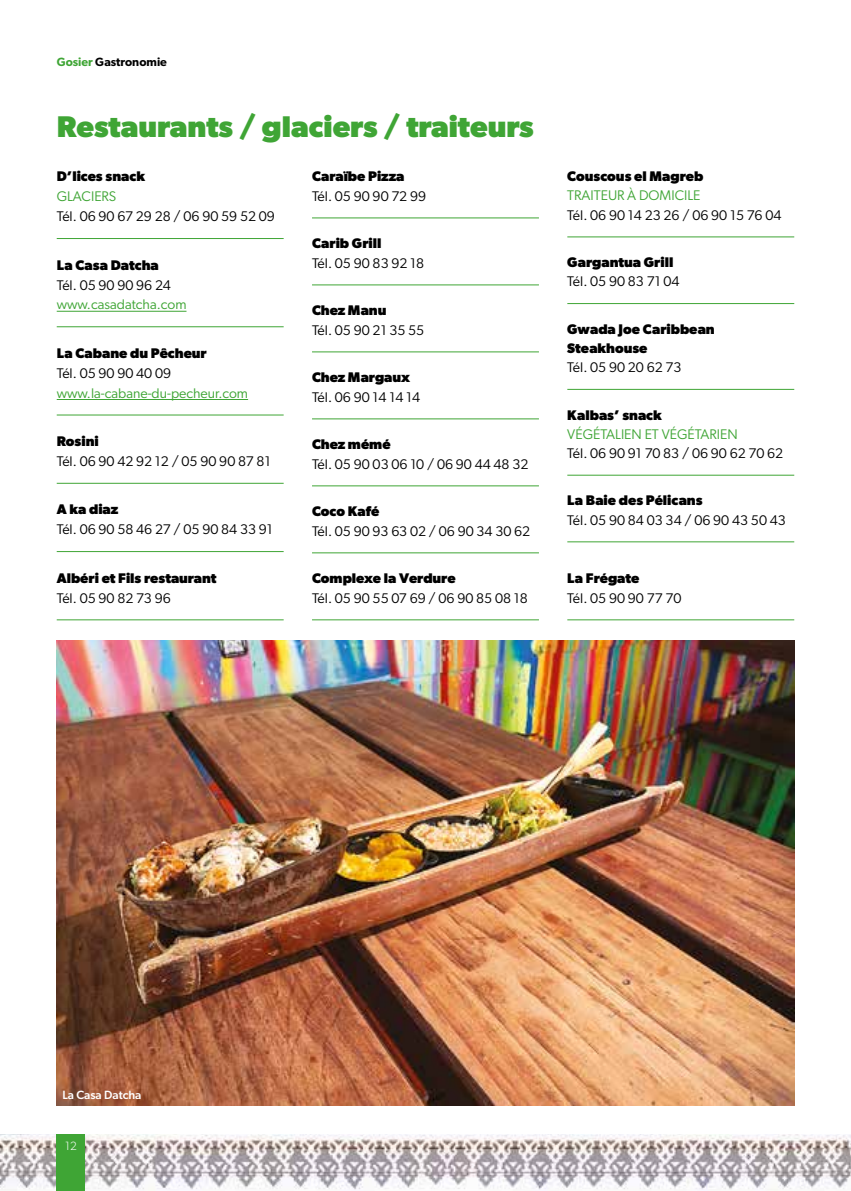
<style>
.page{position:relative;width:851px;height:1191px;background:#fff}
.page>*{position:absolute;margin:0;border:0;box-sizing:border-box;transform-origin:0 0}
.t1{font:700 30px "Gibson";color:#3fa535}
.t2{font:14px "Gibson";color:#000}
.t3{font:700 14px/19.2px "Gibson";color:#000}
.t4{font:14px "Gibson";color:#3fa535}
.t5{font:600 12px "Gibson";color:#000}
.t6{font:500 12px "Gibson";color:#fff}
.t7{font:300 12px "Gibson";color:#fff}
.s1{color:#3fa535}
</style>
<div class="page">
<img style="left:0;top:1134px;width:850px;height:57px">
<div style="left:57px;top:1134px;width:28px;height:57px;background:#3fa535"></div>
<img style="left:57px;top:641px;width:737px;height:465px">
<hr style="left:57px;top:238px;width:226px;height:1px;background:#3fa535">
<hr style="left:57px;top:326px;width:226px;height:1px;background:#3fa535">
<hr style="left:57px;top:311px;width:129px;height:1px;background:#3fa535">
<hr style="left:57px;top:415px;width:226px;height:1px;background:#3fa535">
<hr style="left:57px;top:399px;width:191px;height:1px;background:#3fa535">
<hr style="left:57px;top:483px;width:226px;height:1px;background:#3fa535">
<hr style="left:57px;top:551px;width:226px;height:1px;background:#3fa535">
<hr style="left:57px;top:619px;width:226px;height:1px;background:#3fa535">
<hr style="left:312px;top:218px;width:227px;height:1px;background:#3fa535">
<hr style="left:312px;top:284px;width:227px;height:1px;background:#3fa535">
<hr style="left:312px;top:351px;width:227px;height:1px;background:#3fa535">
<hr style="left:312px;top:418px;width:227px;height:1px;background:#3fa535">
<hr style="left:312px;top:485px;width:227px;height:1px;background:#3fa535">
<hr style="left:312px;top:552px;width:227px;height:1px;background:#3fa535">
<hr style="left:312px;top:619px;width:227px;height:1px;background:#3fa535">
<hr style="left:567px;top:236px;width:227px;height:1px;background:#3fa535">
<hr style="left:567px;top:303px;width:227px;height:1px;background:#3fa535">
<hr style="left:567px;top:389px;width:227px;height:1px;background:#3fa535">
<hr style="left:567px;top:475px;width:227px;height:1px;background:#3fa535">
<hr style="left:567px;top:541px;width:227px;height:1px;background:#3fa535">
<hr style="left:567px;top:619px;width:227px;height:1px;background:#3fa535">
<p class="t5" style="left:57px;top:55px;width:112px"><span class="s1">Gosier</span> Gastronomie</p>
<h1 class="t1" style="left:57px;top:109px;width:478px">Restaurants / glaciers / traiteurs</h1>
<p class="t3" style="left:57px;top:167px;width:90px">D’lices snack</p>
<p class="t4" style="left:57px;top:188px;width:61px">GLACIERS</p>
<p class="t2" style="left:57px;top:208px;width:220px">Tél. 06 90 67 29 28 / 06 90 59 52 09</p>
<p class="t3" style="left:57px;top:255px;width:104px">La Casa Datcha</p>
<p class="t2" style="left:57px;top:276px;width:116px">Tél. 05 90 90 96 24</p>
<p class="t4" style="left:57px;top:296px;width:131px">www.casadatcha.com</p>
<p class="t3" style="left:57px;top:343px;width:151px">La Cabane du Pêcheur</p>
<p class="t2" style="left:57px;top:364px;width:116px">Tél. 05 90 90 40 09</p>
<p class="t4" style="left:57px;top:384px;width:193px">www.la-cabane-du-pecheur.com</p>
<p class="t3" style="left:57px;top:431px;width:44px">Rosini</p>
<p class="t2" style="left:57px;top:453px;width:215px">Tél. 06 90 42 92 12 / 05 90 90 87 81</p>
<p class="t3" style="left:57px;top:499px;width:63px">A ka diaz</p>
<p class="t2" style="left:57px;top:521px;width:217px">Tél. 06 90 58 46 27 / 05 90 84 33 91</p>
<p class="t3" style="left:57px;top:568px;width:161px">Albéri et Fils restaurant</p>
<p class="t2" style="left:57px;top:589px;width:116px">Tél. 05 90 82 73 96</p>
<p class="t3" style="left:312px;top:167px;width:94px">Caraïbe Pizza</p>
<p class="t2" style="left:312px;top:187px;width:116px">Tél. 05 90 90 72 99</p>
<p class="t3" style="left:312px;top:233px;width:71px">Carib Grill</p>
<p class="t2" style="left:312px;top:254px;width:114px">Tél. 05 90 83 92 18</p>
<p class="t3" style="left:312px;top:300px;width:76px">Chez Manu</p>
<p class="t2" style="left:312px;top:321px;width:114px">Tél. 05 90 21 35 55</p>
<p class="t3" style="left:312px;top:367px;width:100px">Chez Margaux</p>
<p class="t2" style="left:312px;top:388px;width:110px">Tél. 06 90 14 14 14</p>
<p class="t3" style="left:312px;top:434px;width:80px">Chez mémé</p>
<p class="t2" style="left:312px;top:455px;width:218px">Tél. 05 90 03 06 10 / 06 90 44 48 32</p>
<p class="t3" style="left:312px;top:501px;width:69px">Coco Kafé</p>
<p class="t2" style="left:312px;top:522px;width:220px">Tél. 05 90 93 63 02 / 06 90 34 30 62</p>
<p class="t3" style="left:312px;top:568px;width:145px">Complexe la Verdure</p>
<p class="t2" style="left:312px;top:589px;width:217px">Tél. 05 90 55 07 69 / 06 90 85 08 18</p>
<p class="t3" style="left:567px;top:167px;width:137px">Couscous el Magreb</p>
<p class="t4" style="left:567px;top:187px;width:135px">TRAITEUR À DOMICILE</p>
<p class="t2" style="left:567px;top:206px;width:215px">Tél. 06 90 14 23 26 / 06 90 15 76 04</p>
<p class="t3" style="left:567px;top:252px;width:107px">Gargantua Grill</p>
<p class="t2" style="left:567px;top:273px;width:114px">Tél. 05 90 83 71 04</p>
<p class="t3" style="left:567px;top:319px;width:149px">Gwada Joe Caribbean<br>Steakhouse</p>
<p class="t2" style="left:567px;top:359px;width:116px">Tél. 05 90 20 62 73</p>
<p class="t3" style="left:567px;top:405px;width:96px">Kalbas’ snack</p>
<p class="t4" style="left:567px;top:425px;width:172px">VÉGÉTALIEN ET VÉGÉTARIEN</p>
<p class="t2" style="left:567px;top:444px;width:217px">Tél. 06 90 91 70 83 / 06 90 62 70 62</p>
<p class="t3" style="left:567px;top:490px;width:137px">La Baie des Pélicans</p>
<p class="t2" style="left:567px;top:511px;width:220px">Tél. 05 90 84 03 34 / 06 90 43 50 43</p>
<p class="t3" style="left:567px;top:568px;width:74px">La Frégate</p>
<p class="t2" style="left:567px;top:589px;width:116px">Tél. 05 90 90 77 70</p>
<p class="t6" style="left:62px;top:1087px;width:81px">La Casa Datcha</p>
<p class="t7" style="left:65px;top:1138px;width:13px">12</p>
</div>
